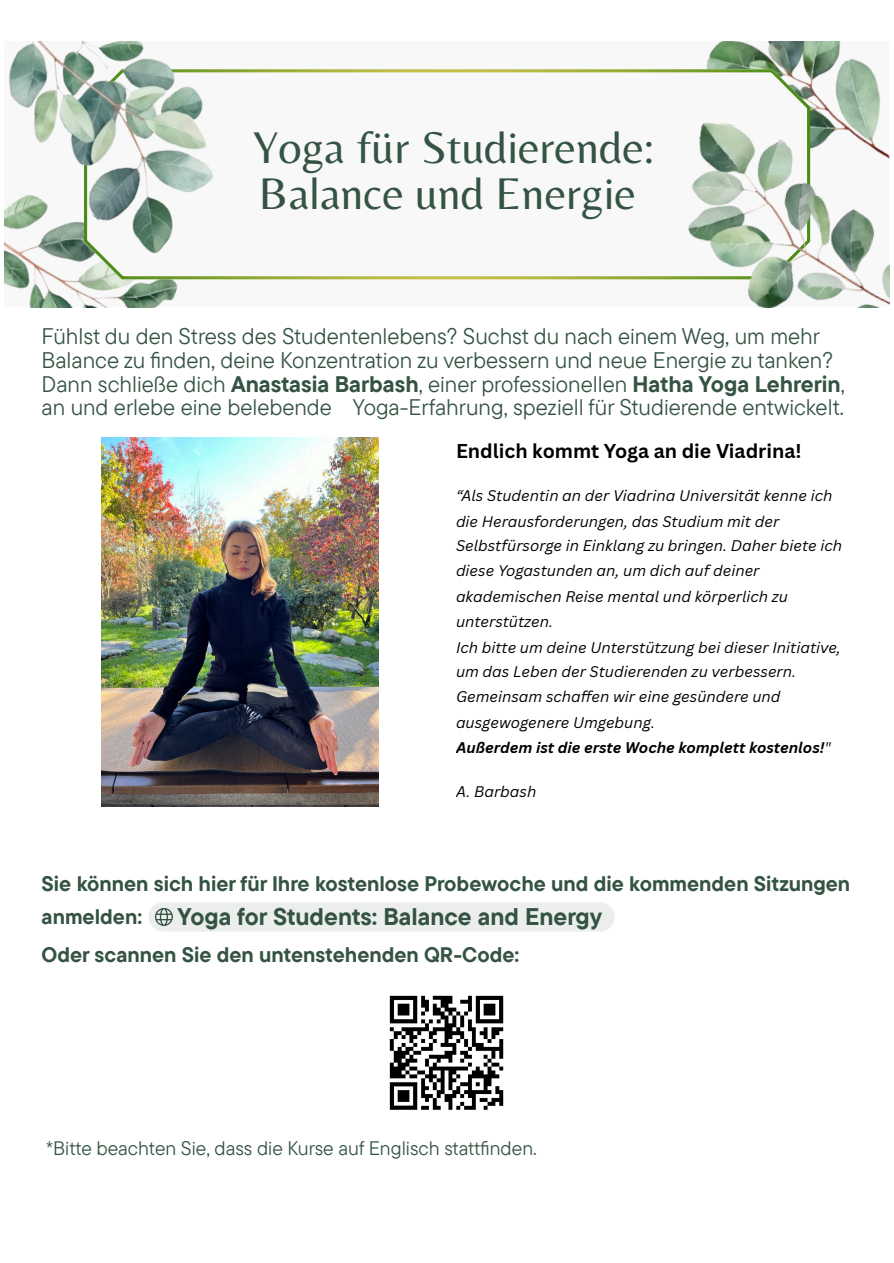
<style>
.page{position:relative;width:894px;height:1263px;background:#fff}
.page>*{position:absolute;margin:0;border:0;box-sizing:border-box;transform-origin:0 0}
.t1{font:46.2px/46.2px "Belleza";color:#345342}
.t2{font:700 24px "TT Commons Pro";color:#345342}
.t3{font:22.5px/23.7px "TT Commons Pro";color:#345342}
.t4{font:700 21px/32.7px "TT Commons Pro";color:#345342}
.t5{font:19.5px "TT Commons Pro";color:#345342}
.t6{font:700 19.5px "Canva Sans";color:#000}
.t7{font:italic 15px/25.2px "Canva Sans";color:#000}
.s1{font-weight:700}
</style>
<div class="page">
<div style="left:4px;top:42px;width:885px;height:265px;background:#f8f8f8"></div>
<img style="left:4px;top:262px;width:184px;height:45px">
<img style="left:706px;top:42px;width:175px;height:77px">
<svg style="left:84px;top:69px;width:725px;height:210px"></svg>
<img style="left:671px;top:119px;width:218px;height:188px">
<img style="left:4px;top:42px;width:258px;height:220px">
<img style="left:101px;top:438px;width:277px;height:369px">
<div style="left:149px;top:902px;width:465px;height:30px;background:#ebeeec"></div>
<img style="left:389px;top:995px;width:115px;height:115px">
<p class="t1" style="left:253px;top:124px;width:402px">Yoga für Studierende:<br>Balance und Energie</p>
<h3 class="t3" style="left:42px;top:324px;width:804px">Fühlst du den Stress des Studentenlebens? Suchst du nach einem Weg, um mehr Balance zu fi nden, deine Konzentration zu verbessern und neue Energie zu tanken?<br>Dann schließe dich <span class="s1">Anastasia Barbash</span>, einer professionellen <span class="s1">Hatha Yoga Lehrerin</span>, an und erlebe eine belebende Yoga-Erfahrung, speziell für Studierende entwickelt.</h3>
<h1 class="t6" style="left:456px;top:437px;width:347px">Endlich kommt Yoga an die Viadrina!</h1>
<p class="t7" style="left:456px;top:482px;width:387px">“Als Studentin an der Viadrina Universität kenne ich die Herausforderungen, das Studium mit der Selbstfürsorge in Einklang zu bringen. Daher biete ich diese Yogastunden an, um dich auf deiner akademischen Reise mental und körperlich zu unterstützen.<br>Ich bitte um deine Unterstützung bei dieser Initiative, um das Leben der Studierenden zu verbessern.<br>Gemeinsam schaffen wir eine gesündere und ausgewogenere Umgebung.<br><span class="s1">Außerdem ist die erste Woche komplett kostenlos!</span>"</p>
<p class="t7" style="left:456px;top:778px;width:82px">A. Barbash</p>
<h2 class="t4" style="left:42px;top:867px;width:809px">Sie können sich hier für Ihre kostenlose Probewoche und die kommenden Sitzungen anmelden:</h2>
<h2 class="t4" style="left:42px;top:938px;width:479px">Oder scannen Sie den untenstehenden QR-Code:</h2>
<p class="t2" style="left:177px;top:901px;width:426px">Yoga for Students: Balance and Energy</p>
<p class="t5" style="left:46px;top:1136px;width:492px">*Bitte beachten Sie, dass die Kurse auf Englisch stattfi nden.</p>
</div>
